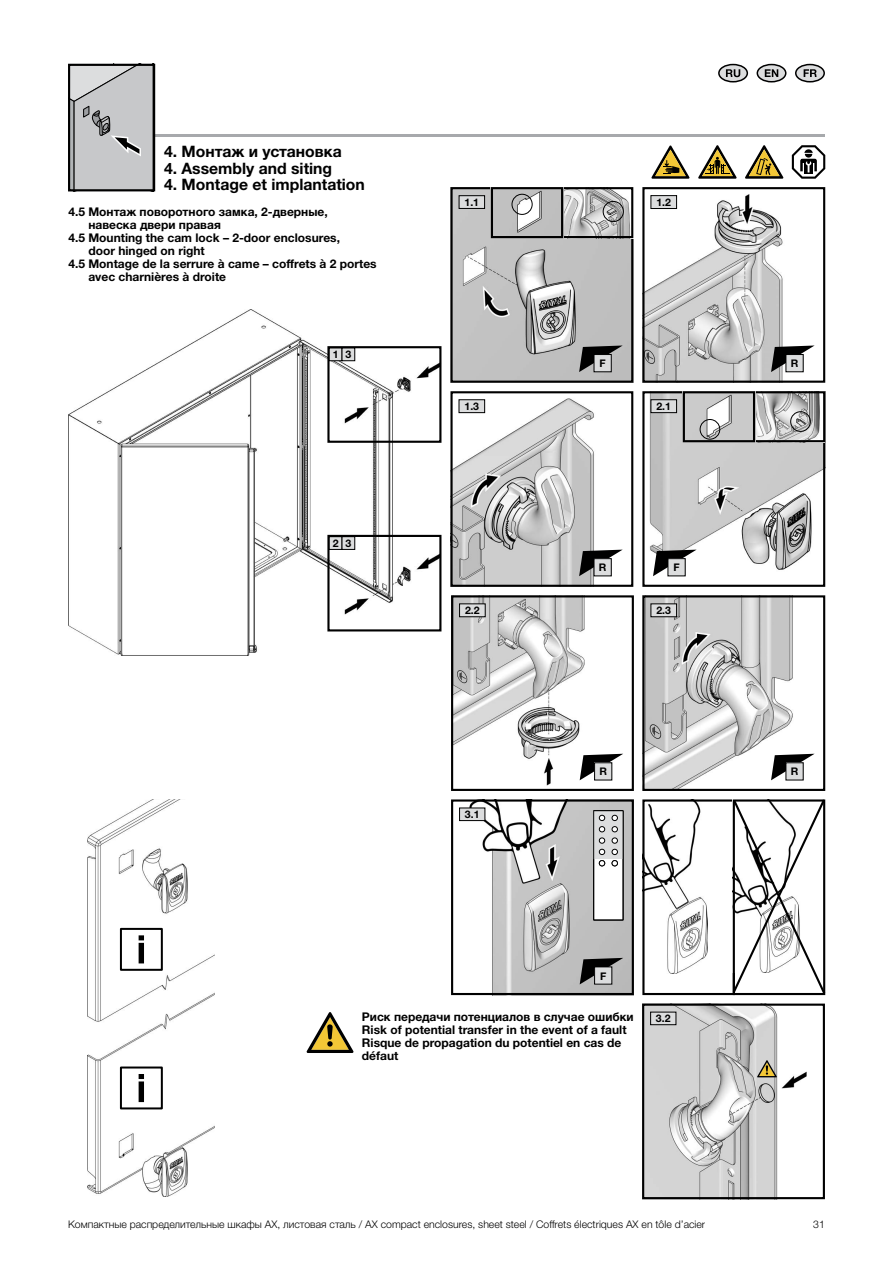
<style>
.page{position:relative;width:893px;height:1263px;background:#fff}
.page>*{position:absolute;margin:0;border:0;box-sizing:border-box;transform-origin:0 0}
.t1{font:700 15.75px "Neue Helvetica For Rittal";color:#000}
.t2{font:700 12px/12.9px "Neue Helvetica For Rittal";color:#000}
.t3{font:300 10.5px "Neue Helvetica For Rittal";color:#000}
.t4{font:700 10.5px "Neue Helvetica For Rittal";color:#000}
</style>
<div class="page">
<svg style="left:757px;top:65px;width:29px;height:17px"></svg>
<div style="left:757px;top:64px;width:29px;height:18px;border:2px solid #000;border-radius:50%"></div>
<svg style="left:765px;top:69px;width:13px;height:8px"></svg>
<div style="left:796px;top:65px;width:28px;height:17px;background:#dcddde;border-radius:50%"></div>
<div style="left:795px;top:64px;width:30px;height:18px;border:2px solid #000;border-radius:50%"></div>
<svg style="left:804px;top:69px;width:13px;height:8px"></svg>
<div style="left:719px;top:65px;width:28px;height:17px;background:#dcddde;border-radius:50%"></div>
<div style="left:718px;top:64px;width:30px;height:18px;border:2px solid #000;border-radius:50%"></div>
<svg style="left:726px;top:69px;width:14px;height:8px"></svg>
<hr style="left:156px;top:134px;width:669px;height:3px;background:#a7a9ac">
<img style="left:453px;top:190px;width:177px;height:190px">
<div style="left:450px;top:187px;width:183px;height:196px;border:2px solid #000"></div>
<div style="left:459px;top:196px;width:26px;height:12px;background:#dcddde"></div>
<div style="left:459px;top:195px;width:26px;height:14px;border:1px solid #000"></div>
<svg style="left:579px;top:345px;width:44px;height:27px"></svg>
<div style="left:594px;top:354px;width:17px;height:18px;background:#dcddde"></div>
<div style="left:594px;top:354px;width:18px;height:18px;border:1px solid #000"></div>
<img style="left:564px;top:190px;width:66px;height:45px">
<div style="left:561px;top:187px;width:72px;height:51px;border:2px solid #000"></div>
<div style="left:603px;top:201px;width:21px;height:21px;border:1px solid #000;border-radius:50%"></div>
<img style="left:494px;top:190px;width:66px;height:45px">
<div style="left:491px;top:187px;width:72px;height:51px;border:2px solid #000"></div>
<div style="left:512px;top:194px;width:20px;height:21px;border:1px solid #000;border-radius:50%"></div>
<img style="left:649px;top:394px;width:173px;height:183px">
<div style="left:642px;top:391px;width:183px;height:196px;border:2px solid #000"></div>
<div style="left:651px;top:400px;width:26px;height:13px;background:#dcddde"></div>
<div style="left:651px;top:399px;width:26px;height:14px;border:1px solid #000"></div>
<img style="left:756px;top:394px;width:66px;height:45px">
<div style="left:753px;top:391px;width:72px;height:51px;border:2px solid #000"></div>
<div style="left:790px;top:411px;width:21px;height:21px;border:1px solid #000;border-radius:50%"></div>
<img style="left:686px;top:394px;width:66px;height:45px">
<div style="left:683px;top:391px;width:72px;height:51px;border:2px solid #000"></div>
<div style="left:700px;top:419px;width:20px;height:20px;border:1px solid #000;border-radius:50%"></div>
<svg style="left:653px;top:550px;width:44px;height:26px"></svg>
<div style="left:668px;top:559px;width:17px;height:17px;background:#dcddde"></div>
<div style="left:668px;top:558px;width:17px;height:18px;border:1px solid #000"></div>
<img style="left:645px;top:194px;width:159px;height:186px">
<div style="left:642px;top:187px;width:183px;height:196px;border:2px solid #000"></div>
<div style="left:651px;top:196px;width:26px;height:12px;background:#dcddde"></div>
<div style="left:651px;top:195px;width:26px;height:14px;border:1px solid #000"></div>
<svg style="left:771px;top:345px;width:44px;height:27px"></svg>
<div style="left:786px;top:354px;width:17px;height:18px;background:#dcddde"></div>
<div style="left:786px;top:354px;width:17px;height:18px;border:1px solid #000"></div>
<img style="left:453px;top:398px;width:163px;height:186px">
<div style="left:450px;top:391px;width:183px;height:196px;border:2px solid #000"></div>
<div style="left:459px;top:400px;width:26px;height:13px;background:#dcddde"></div>
<div style="left:459px;top:399px;width:26px;height:14px;border:1px solid #000"></div>
<svg style="left:579px;top:550px;width:43px;height:26px"></svg>
<div style="left:594px;top:559px;width:17px;height:17px;background:#dcddde"></div>
<div style="left:594px;top:558px;width:18px;height:18px;border:1px solid #000"></div>
<img style="left:454px;top:598px;width:169px;height:188px">
<div style="left:451px;top:595px;width:183px;height:196px;border:2px solid #000"></div>
<div style="left:460px;top:604px;width:25px;height:13px;background:#dcddde"></div>
<div style="left:459px;top:603px;width:26px;height:14px;border:1px solid #000"></div>
<svg style="left:580px;top:754px;width:43px;height:26px"></svg>
<div style="left:595px;top:763px;width:17px;height:17px;background:#dcddde"></div>
<div style="left:594px;top:762px;width:18px;height:18px;border:1px solid #000"></div>
<img style="left:645px;top:598px;width:170px;height:190px">
<div style="left:642px;top:595px;width:183px;height:196px;border:2px solid #000"></div>
<div style="left:651px;top:604px;width:26px;height:13px;background:#dcddde"></div>
<div style="left:651px;top:603px;width:26px;height:14px;border:1px solid #000"></div>
<svg style="left:771px;top:754px;width:44px;height:26px"></svg>
<div style="left:786px;top:763px;width:17px;height:17px;background:#dcddde"></div>
<img style="left:459px;top:802px;width:172px;height:190px">
<div style="left:451px;top:799px;width:183px;height:196px;border:2px solid #000"></div>
<div style="left:460px;top:808px;width:25px;height:12px;background:#dcddde"></div>
<div style="left:459px;top:808px;width:26px;height:13px;border:1px solid #000"></div>
<svg style="left:580px;top:958px;width:43px;height:26px"></svg>
<div style="left:595px;top:967px;width:17px;height:17px;background:#dcddde"></div>
<div style="left:594px;top:966px;width:18px;height:18px;border:1px solid #000"></div>
<svg style="left:593px;top:810px;width:30px;height:110px"></svg>
<img style="left:69px;top:310px;width:372px;height:345px">
<svg style="left:71px;top:67px;width:81px;height:121px;background:#bebfc1"></svg>
<div style="left:68px;top:64px;width:87px;height:127px;border:2px solid #000"></div>
<div style="left:327px;top:346px;width:114px;height:97px;border:2px solid #000"></div>
<div style="left:329px;top:348px;width:13px;height:13px;background:#dcddde"></div>
<div style="left:329px;top:348px;width:13px;height:13px;border:1px solid #000"></div>
<div style="left:327px;top:535px;width:114px;height:96px;border:2px solid #000"></div>
<div style="left:329px;top:537px;width:13px;height:12px;background:#dcddde"></div>
<div style="left:329px;top:536px;width:13px;height:14px;border:1px solid #000"></div>
<div style="left:342px;top:348px;width:13px;height:13px;background:#dcddde"></div>
<div style="left:342px;top:348px;width:13px;height:13px;border:1px solid #000"></div>
<div style="left:342px;top:537px;width:13px;height:12px;background:#dcddde"></div>
<div style="left:342px;top:536px;width:13px;height:14px;border:1px solid #000"></div>
<svg style="left:651px;top:146px;width:38px;height:33px"></svg>
<svg style="left:698px;top:145px;width:38px;height:34px"></svg>
<svg style="left:745px;top:145px;width:38px;height:34px"></svg>
<svg style="left:792px;top:145px;width:33px;height:34px"></svg>
<img style="left:645px;top:802px;width:63px;height:171px">
<div style="left:642px;top:799px;width:93px;height:196px;border:2px solid #000"></div>
<svg style="left:731px;top:799px;width:95px;height:197px"></svg>
<img style="left:87px;top:799px;width:128px;height:397px">
<div style="left:121px;top:929px;width:41px;height:41px;background:#fff"></div>
<div style="left:120px;top:928px;width:43px;height:43px;border:2px solid #000"></div>
<svg style="left:139px;top:935px;width:5px;height:28px"></svg>
<div style="left:121px;top:1067px;width:41px;height:41px;background:#fff"></div>
<div style="left:120px;top:1066px;width:43px;height:43px;border:2px solid #000"></div>
<svg style="left:139px;top:1074px;width:5px;height:28px"></svg>
<svg style="left:307px;top:1012px;width:46px;height:41px"></svg>
<img style="left:645px;top:1006px;width:162px;height:190px">
<div style="left:642px;top:1003px;width:183px;height:196px;border:2px solid #000"></div>
<div style="left:651px;top:1012px;width:25px;height:13px;background:#dcddde"></div>
<div style="left:650px;top:1012px;width:26px;height:13px;border:1px solid #000"></div>
<svg style="left:757px;top:1060px;width:19px;height:17px"></svg>
<h1 class="t1" style="left:164px;top:142px;width:179px">4. Монтаж и установка</h1>
<h1 class="t1" style="left:164px;top:158px;width:170px">4. Assembly and siting</h1>
<h1 class="t1" style="left:164px;top:175px;width:202px">4. Montage et implantation</h1>
<p class="t2" style="left:68px;top:205px;width:261px">4.5 Монтаж поворотного замка, 2-дверные,</p>
<p class="t2" style="left:88px;top:218px;width:134px">навеска двери правая</p>
<p class="t2" style="left:68px;top:231px;width:273px">4.5 Mounting the cam lock – 2-door enclosures,</p>
<p class="t2" style="left:88px;top:244px;width:118px">door hinged on right</p>
<p class="t2" style="left:68px;top:257px;width:310px">4.5 Montage de la serrure à came – coffrets à 2 portes</p>
<p class="t2" style="left:88px;top:270px;width:139px">avec charnières à droite</p>
<p class="t4" style="left:333px;top:348px;width:7px">1</p>
<p class="t4" style="left:345px;top:348px;width:7px">3</p>
<p class="t4" style="left:345px;top:537px;width:7px">3</p>
<p class="t4" style="left:333px;top:537px;width:7px">2</p>
<p class="t4" style="left:464px;top:196px;width:16px">1.1</p>
<p class="t4" style="left:464px;top:400px;width:16px">1.3</p>
<p class="t4" style="left:465px;top:604px;width:16px">2.2</p>
<p class="t4" style="left:465px;top:808px;width:16px">3.1</p>
<p class="t4" style="left:656px;top:196px;width:16px">1.2</p>
<p class="t4" style="left:599px;top:357px;width:8px">F</p>
<p class="t4" style="left:656px;top:400px;width:16px">2.1</p>
<p class="t4" style="left:599px;top:561px;width:9px">R</p>
<p class="t4" style="left:673px;top:561px;width:8px">F</p>
<p class="t4" style="left:656px;top:604px;width:16px">2.3</p>
<p class="t4" style="left:599px;top:765px;width:9px">R</p>
<p class="t4" style="left:600px;top:969px;width:8px">F</p>
<p class="t2" style="left:362px;top:1010px;width:273px">Риск передачи потенциалов в случае ошибки Risk of potential transfer in the event of a fault Risque de propagation du potentiel en cas de défaut</p>
<p class="t4" style="left:656px;top:1012px;width:16px">3.2</p>
<p class="t4" style="left:791px;top:357px;width:9px">R</p>
<p class="t4" style="left:791px;top:765px;width:9px">R</p>
<p class="t3" style="left:68px;top:1218px;width:639px">Компактные распределительные шкафы AX, листовая сталь / AX compact enclosures, sheet steel / Coffrets électriques AX en tôle d’acier</p>
<p class="t3" style="left:813px;top:1218px;width:13px">31</p>
</div>
